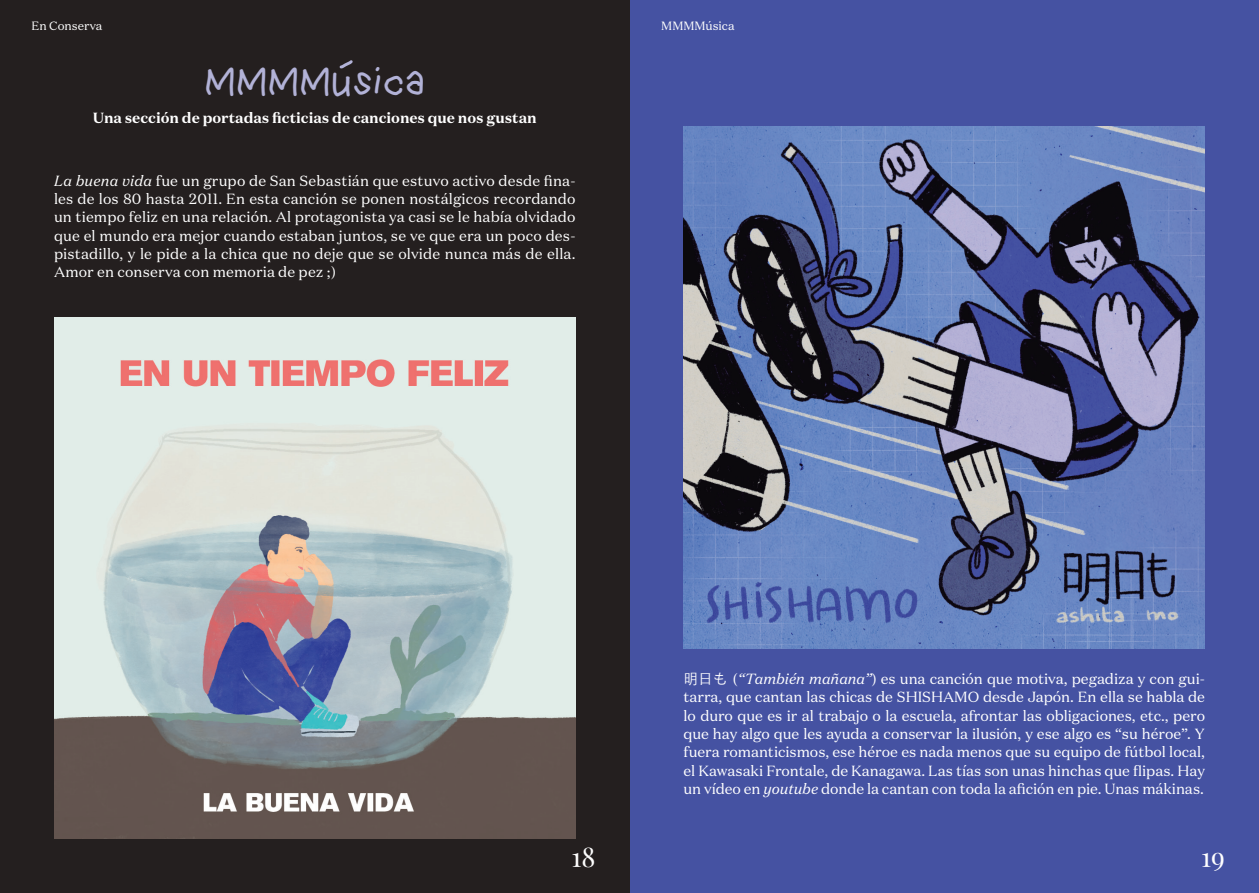
<style>
.page{position:relative;width:1259px;height:893px;background:#fff}
.page>*{position:absolute;margin:0;border:0;box-sizing:border-box;transform-origin:0 0}
.t1{font:43.35px "kindergarten";color:#b2b2d7}
.t2{font:27px "Playfair Display";color:#fff}
.t3{font:14.7px/18.3px "Domaine Text";letter-spacing:.01em;color:#fff;text-align:justify}
.t4{font:700 14.7px "Domaine Text";letter-spacing:-.005em;color:#fff}
.t5{font:12px "Domaine Text";color:#fff}
.s1{font-style:italic}
.s2{font-family:"ST Heiti SC";font-weight:300}
</style>
<div class="page">
<div style="left:629px;top:0;width:630px;height:893px;background:#4552a2"></div>
<div style="left:0;top:0;width:629px;height:893px;background:#241f1f"></div>
<img style="left:683px;top:127px;width:522px;height:521px">
<img style="left:54px;top:318px;width:521px;height:521px">
<svg style="left:339px;top:60px;width:14px;height:9px"></svg>
<p class="t5" style="left:31px;top:18px;width:72px">En Conserva</p>
<p class="t5" style="left:661px;top:18px;width:75px">MMMMúsica</p>
<p class="t1" style="left:204px;top:63px;width:222px">MMMMusica</p>
<p class="t4" style="left:93px;top:108px;width:445px">Una sección de portadas ficticias de canciones que nos gustan</p>
<p class="t3" style="left:54px;top:171px;width:523px"><span class="s1">La buena vida</span> fue un grupo de San Sebastián que estuvo activo desde fina&shy;les de los 80 hasta 2011. En esta canción se ponen nostálgicos recordando un tiempo feliz en una relación. Al protagonista ya casi se le había olvidado que el mundo era mejor cuando estaban juntos, se ve que era un poco des&shy;pistadillo, y le pide a la chica que no deje que se olvide nunca más de ella.<br>Amor en conserva con memoria de pez ;)</p>
<p class="t3" style="left:683px;top:669px;width:523px"><span class="s2">明日も</span> (<span class="s1">“También mañana”</span>) es una canción que motiva, pegadiza y con gui&shy;tarra, que cantan las chicas de SHISHAMO desde Japón. En ella se habla de lo duro que es ir al trabajo o la escuela, afrontar las obligaciones, etc., pero que hay algo que les ayuda a conservar la ilusión, y ese algo es “su héroe”. Y fuera romanticismos, ese héroe es nada menos que su equipo de fútbol local, el Kawasaki Frontale, de Kanagawa. Las tías son unas hinchas que flipas. Hay un vídeo en <span class="s1">youtube</span> donde la cantan con toda la afición en pie. Unas mákinas.</p>
<p class="t2" style="left:571px;top:836px;width:26px">18</p>
<p class="t2" style="left:1201px;top:836px;width:25px">19</p>
</div>
